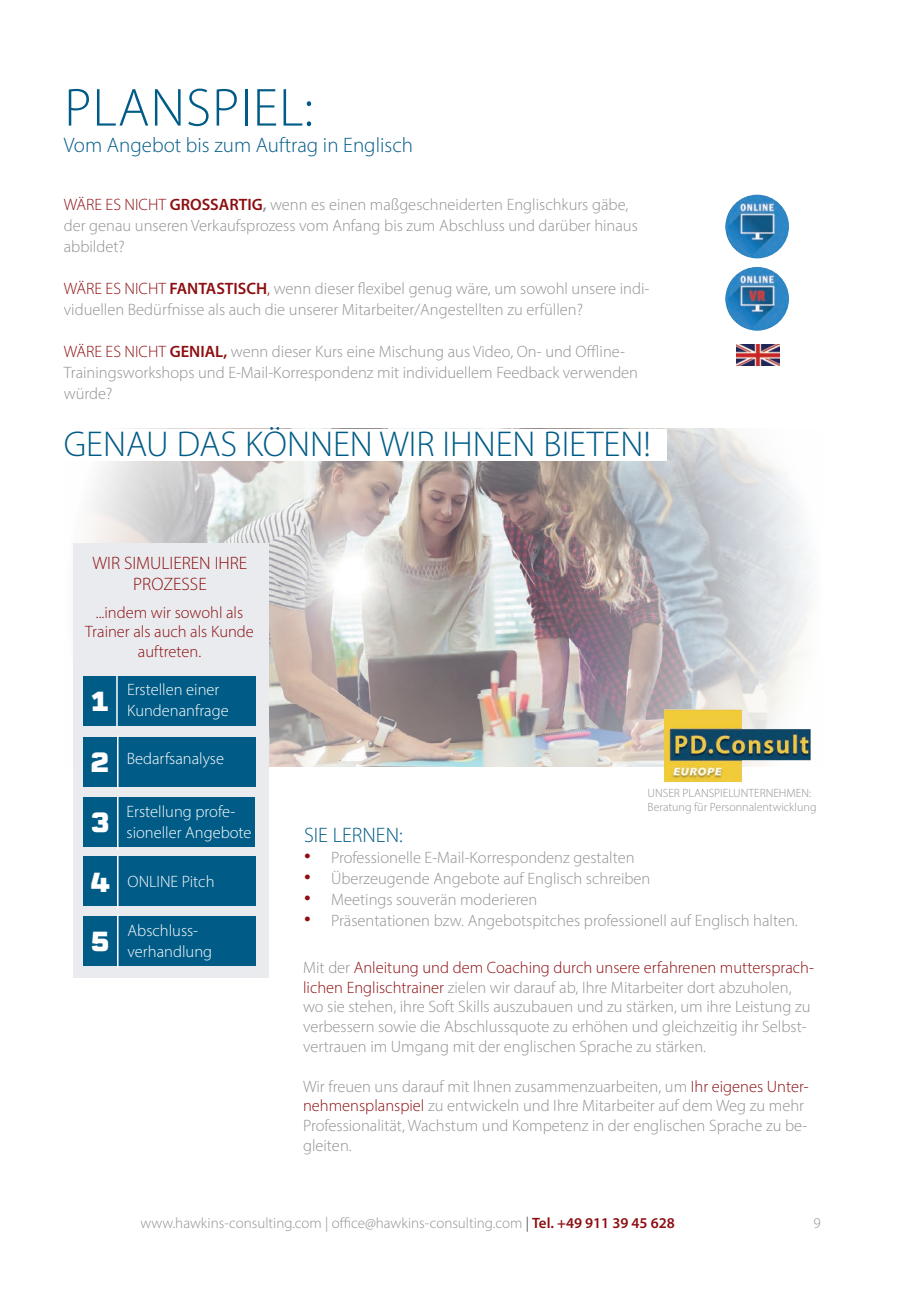
<style>
.page{position:relative;width:906px;height:1289px;background:#fff}
.page>*{position:absolute;margin:0;border:0;box-sizing:border-box;transform-origin:0 0}
.t1{font:300 54px "Myriad Pro";letter-spacing:.02em;color:#005c87}
.t2{font:300 36px "Myriad Pro";color:#005c87}
.t3{font:900 27px "Erbaum";color:#fff}
.t4{font:300 21px "Myriad Pro";color:#005c87}
.t5{font:300 18px "Myriad Pro";color:#8d0e11}
.t6{font:300 16.5px/19.8px "Myriad Pro";color:#8f9194}
.t7{font:300 16.5px/21px "Myriad Pro";color:#fff}
.t8{font:300 16.5px/19.8px "Myriad Pro";color:#8d0e11;text-align:center}
.t9{font:300 15px "Myriad Pro";color:#8f9194}
.t10{font:300 12px/14.4px "Myriad Pro";color:#8f9194}
.s1{color:#8d0e11}
.s2{font-weight:600;color:#8d0e11}
.s3{font-weight:600}
.s4{font-size:27px;color:#8d0e11}
.s5{color:#231f20}
</style>
<div class="page">
<img style="left:89px;top:428px;width:720px;height:338px">
<img style="left:664px;top:694px;width:147px;height:88px">
<img style="left:725px;top:195px;width:64px;height:63px;border-radius:32px">
<img style="left:725px;top:267px;width:64px;height:64px;border-radius:32px">
<img style="left:737px;top:344px;width:42px;height:22px">
<div style="left:64px;top:428px;width:602px;height:32px;background:#fff"></div>
<div style="left:73px;top:543px;width:196px;height:435px;background:#e9ebee"></div>
<div style="left:83px;top:796px;width:171px;height:50px;background:#005c87"></div>
<div style="left:83px;top:676px;width:172px;height:50px;background:#005c87"></div>
<div style="left:83px;top:736px;width:172px;height:50px;background:#005c87"></div>
<div style="left:83px;top:856px;width:172px;height:50px;background:#005c87"></div>
<div style="left:83px;top:916px;width:172px;height:50px;background:#005c87"></div>
<hr style="left:116px;top:675px;width:2px;height:53px;background:#fff">
<hr style="left:117px;top:735px;width:1px;height:53px;background:#fff">
<hr style="left:117px;top:796px;width:1px;height:53px;background:#fff">
<hr style="left:117px;top:855px;width:1px;height:54px;background:#fff">
<hr style="left:117px;top:914px;width:1px;height:53px;background:#fff">
<p class="t1" style="left:64px;top:75px;width:250px">PLANSPIEL:</p>
<p class="t4" style="left:64px;top:132px;width:351px">Vom Angebot bis zum Auftrag in Englisch</p>
<p class="t6" style="left:64px;top:194px;width:575px;line-height:21px"><span class="s1">WÄRE ES NICHT</span> <span class="s2">GROSSARTIG</span><span class="s3">,</span> wenn es einen maßgeschneiderten Englischkurs gäbe, der genau unseren Verkaufsprozess vom Anfang bis zum Abschluss und darüber hinaus abbildet?</p>
<p class="t6" style="left:64px;top:278px;width:587px;line-height:21px"><span class="s1">WÄRE ES NICHT</span> <span class="s2">FANTASTISCH</span><span class="s1">,</span> wenn dieser flexibel genug wäre, um sowohl unsere indi&shy;viduellen Bedürfnisse als auch die unserer Mitarbeiter/Angestellten zu erfüllen?</p>
<p class="t6" style="left:64px;top:341px;width:576px;line-height:21px"><span class="s1">WÄRE ES NICHT</span> <span class="s2">GENIAL,</span> wenn dieser Kurs eine Mischung aus Video, On- und Offline-<br>Trainingsworkshops und E-Mail-Korrespondenz mit individuellem Feedback verwenden würde?</p>
<p class="t2" style="left:64px;top:422px;width:588px">GENAU DAS KÖNNEN WIR IHNEN BIETEN!</p>
<p class="t5" style="left:93px;top:552px;width:156px">WIR SIMULIEREN IHRE</p>
<p class="t5" style="left:133px;top:573px;width:75px">PROZESSE</p>
<p class="t8" style="left:85px;top:602px;width:170px">...indem wir sowohl als<br>Trainer als auch als Kunde auftreten.</p>
<p class="t7" style="left:127px;top:679px;width:94px">Erstellen einer</p>
<p class="t3" style="left:90px;top:681px;width:20px">1</p>
<p class="t7" style="left:127px;top:700px;width:103px">Kundenanfrage</p>
<p class="t3" style="left:90px;top:743px;width:20px">2</p>
<p class="t7" style="left:127px;top:748px;width:99px">Bedarfsanalyse</p>
<p class="t3" style="left:90px;top:802px;width:20px">3</p>
<p class="t7" style="left:126px;top:801px;width:127px">Erstellung profe&shy;sioneller Angebote</p>
<p class="t3" style="left:90px;top:862px;width:21px">4</p>
<p class="t7" style="left:128px;top:870px;width:88px">ONLINE Pitch</p>
<p class="t3" style="left:90px;top:921px;width:21px">5</p>
<p class="t7" style="left:128px;top:919px;width:72px">Abschluss-</p>
<p class="t7" style="left:128px;top:940px;width:86px">verhandlung</p>
<p class="t10" style="left:647px;top:785px;width:170px">UNSER PLANSPIELUNTERNEHMEN:<br>Beratung für Personnalentwicklung</p>
<p class="t4" style="left:304px;top:822px;width:100px">SIE LERNEN:</p>
<p class="t6" style="left:304px;top:847px;width:332px"><span class="s4">•</span> Professionelle E-Mail-Korrespondenz gestalten</p>
<p class="t6" style="left:304px;top:868px;width:348px"><span class="s4">•</span> Überzeugende Angebote auf Englisch schreiben</p>
<p class="t6" style="left:304px;top:889px;width:235px"><span class="s4">•</span> Meetings souverän moderieren</p>
<p class="t6" style="left:304px;top:910px;width:495px"><span class="s4">•</span> Präsentationen bzw. Angebotspitches professionell auf Englisch halten.</p>
<p class="t6" style="left:303px;top:957px;width:512px">Mit der <span class="s1">Anleitung und dem Coaching durch unsere erfahrenen muttersprach&shy;lichen Englischtrainer</span> zielen wir darauf ab, Ihre Mitarbeiter dort abzuholen, wo sie stehen, ihre Soft Skills auszubauen und zu stärken, um ihre Leistung zu verbessern sowie die Abschlussquote zu erhöhen und gleichzeitig ihr Selbst&shy;vertrauen im Umgang mit der englischen Sprache zu stärken.</p>
<p class="t6" style="left:303px;top:1076px;width:507px">Wir freuen uns darauf mit Ihnen zusammenzuarbeiten, um <span class="s1">Ihr eigenes Unter&shy;nehmensplanspiel</span> zu entwickeln und Ihre Mitarbeiter auf dem Weg zu mehr Professionalität, Wachstum und Kompetenz in der englischen Sprache zu be&shy;gleiten.</p>
<p class="t9" style="left:140px;top:1213px;width:536px">www.hawkins-consulting.com | office@hawkins-consulting.com <span class="s5">|</span> <span class="s2">Tel. +49 911 39 45 628</span></p>
<p class="t9" style="left:813px;top:1213px;width:9px">9</p>
</div>
